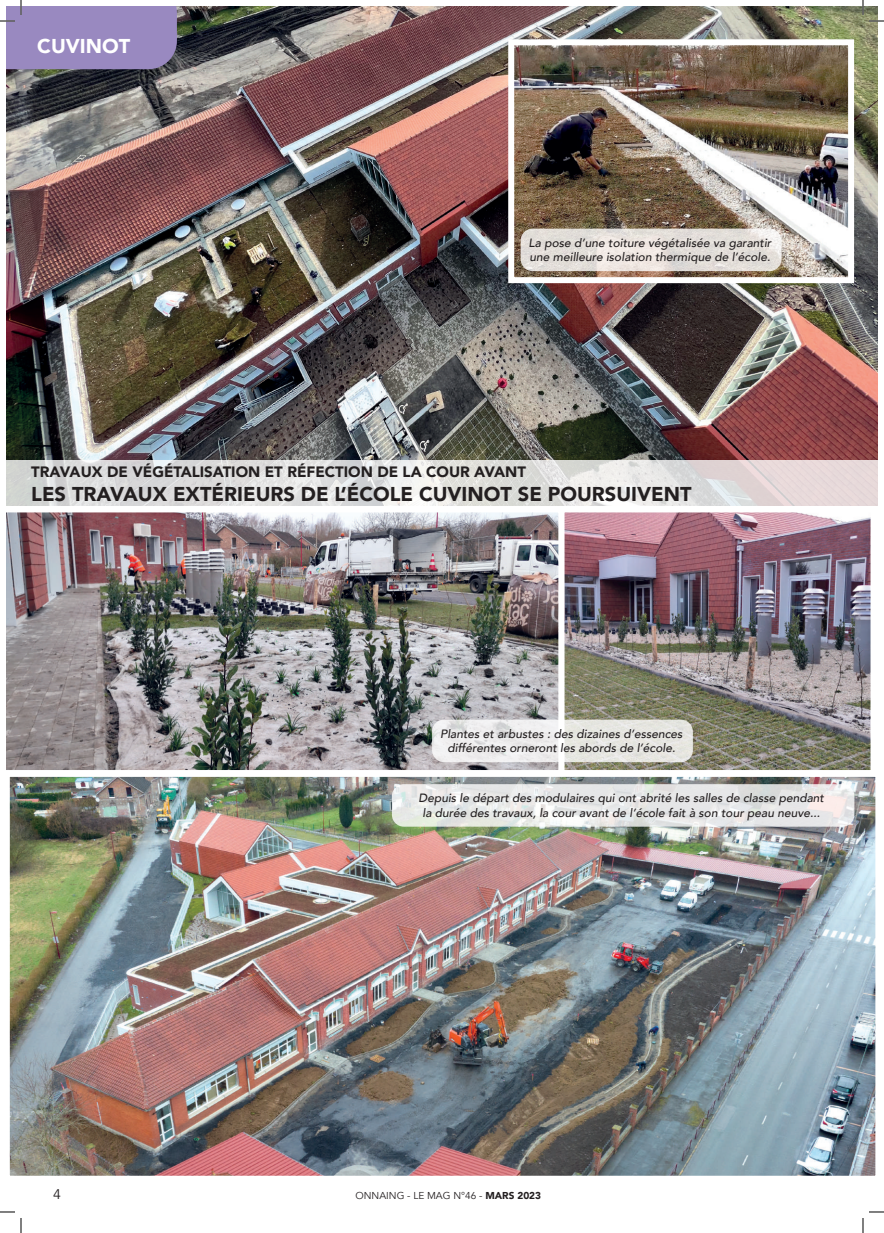
<style>
.page{position:relative;width:884px;height:1233px;background:#fff}
.page>*{position:absolute;margin:0;border:0;box-sizing:border-box;transform-origin:0 0}
.t1{font:900 20px "Avenir";color:#231f20}
.t2{font:900 20px "Avenir";color:#fff}
.t3{font:900 15px "Avenir";color:#231f20}
.t4{font:14px "Avenir";color:#231f20}
.t5{font:italic 500 12px/14.4px "Avenir";color:#231f20;text-align:center}
.t6{font:10px "Avenir";color:#231f20}
.s1{font-weight:900}
</style>
<div class="page">
<img style="left:7px;top:7px;width:870px;height:453px">
<svg style="left:7px;top:460px;width:870px;height:46px"></svg>
<img style="left:565px;top:513px;width:304px;height:256px">
<div style="left:558px;top:506px;width:318px;height:270px;border:6px solid #fff"></div>
<img style="left:515px;top:46px;width:332px;height:230px">
<div style="left:508px;top:39px;width:346px;height:244px;border:6px solid #fff"></div>
<img style="left:7px;top:506px;width:557px;height:265px">
<svg style="left:521px;top:229px;width:260px;height:42px;fill:#e4dfda"></svg>
<svg style="left:432px;top:719px;width:261px;height:43px;fill:#e9e8e6"></svg>
<img style="left:9px;top:771px;width:867px;height:405px">
<svg style="left:392px;top:784px;width:462px;height:42px;fill:#e6e7e7"></svg>
<svg style="left:0;top:1211px;width:15px;height:1px"></svg>
<svg style="left:869px;top:1211px;width:15px;height:1px"></svg>
<svg style="left:0;top:0;width:177px;height:69px"></svg>
<svg style="left:20px;top:1218px;width:2px;height:15px"></svg>
<svg style="left:862px;top:0;width:22px;height:22px"></svg>
<svg style="left:862px;top:1218px;width:2px;height:15px"></svg>
<h1 class="t2" style="left:37px;top:28px;width:94px">CUVINOT</h1>
<p class="t5" style="left:529px;top:236px;width:244px;text-align:left">La pose d’une toiture végétalisée va garantir une meilleure isolation thermique de l’école.</p>
<p class="t3" style="left:31px;top:459px;width:496px">TRAVAUX DE VÉGÉTALISATION ET RÉFECTION DE LA COUR AVANT</p>
<h1 class="t1" style="left:31px;top:477px;width:662px">LES TRAVAUX EXTÉRIEURS DE L’ÉCOLE CUVINOT SE POURSUIVENT</h1>
<p class="t5" style="left:440px;top:727px;width:244px">Plantes et arbustes : des dizaines d’essences différentes orneront les abords de l’école.</p>
<p class="t5" style="left:418px;top:791px;width:407px">Depuis le départ des modulaires qui ont abrité les salles de classe pendant la durée des travaux, la cour avant de l’école fait à son tour peau neuve...</p>
<p class="t4" style="left:53px;top:1186px;width:9px">4</p>
<p class="t6" style="left:355px;top:1190px;width:187px">ONNAING - LE MAG N°46 - <span class="s1">MARS 2023</span></p>
</div>
